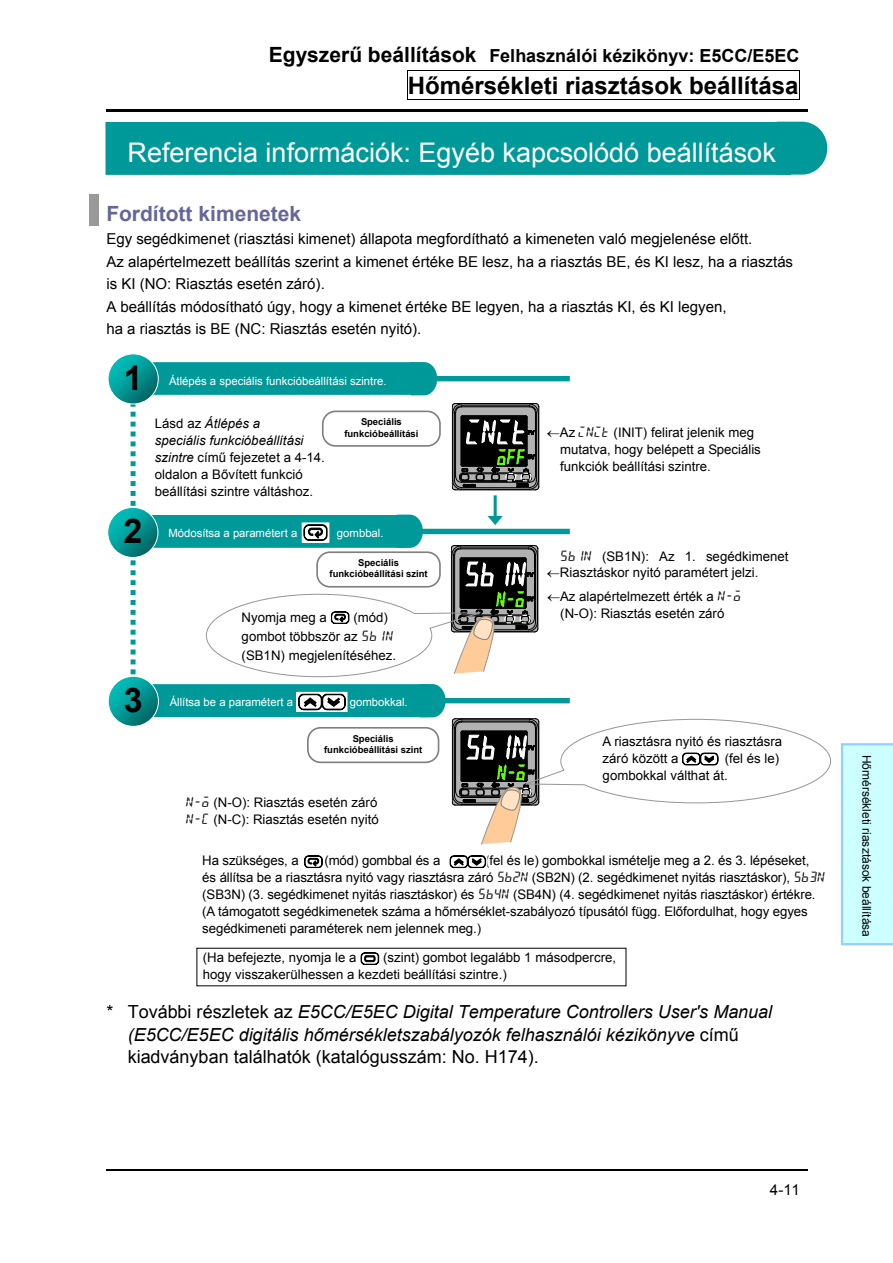
<style>
.page{position:relative;width:893px;height:1263px;background:#fff}
.page>*{position:absolute;margin:0;border:0;box-sizing:border-box;transform-origin:0 0}
.t1{font:700 33.9px "Arial";color:#000}
.t2{font:27px "Arial";color:#fff}
.t3{font:700 24px "Arial";color:#000}
.t4{font:700 21px "Arial";color:#669}
.t5{font:italic 18px/22.5px "Arial";color:#000}
.t6{font:700 18px "Arial";color:#000}
.t7{font:15px/22.5px "Arial";color:#000}
.t8{font:13.2px/17px "Arial";color:#000}
.t9{font:12px "Arial";color:#000}
.t10{font:11.25px "Arial";color:#fff}
.t11{font:700 9.45px/11.2px "Arial";color:#000;text-align:center}
.s1{font-size:21px}
.s2{font-style:italic}
.s3{font-family:"DF11 seg"}
.s4{font-style:normal}
</style>
<div class="page">
<hr style="left:408px;top:70px;width:391px;height:1px;background:#000">
<svg style="left:407px;top:70px;width:1px;height:30px"></svg>
<hr style="left:408px;top:99px;width:391px;height:1px;background:#000">
<svg style="left:799px;top:70px;width:1px;height:30px"></svg>
<hr style="left:106px;top:109px;width:702px;height:2px;background:#000">
<hr style="left:106px;top:1170px;width:603px;height:1px;background:#000">
<hr style="left:710px;top:1170px;width:98px;height:1px;background:#000">
<svg style="left:841px;top:743px;width:52px;height:202px;background:#c8fbff"></svg>
<div style="left:89px;top:195px;width:9px;height:31px;background:#999"></div>
<div style="left:384px;top:698px;width:186px;height:5px;background:#099"></div>
<svg style="left:131px;top:404px;width:5px;height:271px"></svg>
<hr style="left:494px;top:495px;width:3px;height:22px;background:#099">
<div style="left:322px;top:411px;width:119px;height:36px;border:2px solid #808080;border-radius:13px"></div>
<div style="left:146px;top:362px;width:269px;height:33px;background:#099"></div>
<div style="left:146px;top:361px;width:269px;height:35px;border:1px solid #fff"></div>
<svg style="left:411px;top:362px;width:26px;height:33px"></svg>
<div style="left:418px;top:376px;width:152px;height:5px;background:#099"></div>
<svg style="left:108px;top:354px;width:50px;height:50px;background:#079996"></svg>
<div style="left:108px;top:353px;width:51px;height:51px;border:1px solid #fff;border-radius:50%"></div>
<div style="left:143px;top:514px;width:262px;height:34px;background:#099"></div>
<div style="left:142px;top:514px;width:263px;height:35px;border:1px solid #fff"></div>
<div style="left:394px;top:529px;width:176px;height:5px;background:#099"></div>
<svg style="left:108px;top:507px;width:50px;height:50px;background:#069996"></svg>
<div style="left:107px;top:507px;width:51px;height:51px;border:1px solid #fff;border-radius:50%"></div>
<div style="left:144px;top:684px;width:286px;height:34px;background:#099"></div>
<div style="left:144px;top:683px;width:286px;height:35px;border:1px solid #fff"></div>
<svg style="left:419px;top:684px;width:27px;height:33px"></svg>
<svg style="left:108px;top:676px;width:50px;height:50px;background:#069996"></svg>
<div style="left:108px;top:676px;width:51px;height:51px;border:1px solid #fff;border-radius:50%"></div>
<div style="left:307px;top:727px;width:132px;height:36px;border:2px solid #808080;border-radius:13px"></div>
<svg style="left:452px;top:403px;width:88px;height:88px;background:#4c504a"></svg>
<svg style="left:452px;top:718px;width:379px;height:127px"></svg>
<div style="left:297px;top:692px;width:50px;height:19px;border:1px solid #fff"></div>
<svg style="left:298px;top:693px;width:48px;height:18px"></svg>
<svg style="left:206px;top:515px;width:333px;height:162px"></svg>
<div style="left:303px;top:855px;width:21px;height:14px;border:1px solid #fff"></div>
<svg style="left:304px;top:855px;width:19px;height:13px"></svg>
<div style="left:449px;top:855px;width:38px;height:14px;border:1px solid #fff"></div>
<svg style="left:449px;top:855px;width:37px;height:13px"></svg>
<div style="left:360px;top:951px;width:20px;height:15px;border:1px solid #fff"></div>
<svg style="left:360px;top:952px;width:19px;height:13px"></svg>
<div style="left:105px;top:121px;width:686px;height:54px;background:#099"></div>
<div style="left:104px;top:121px;width:688px;height:55px;border:1px solid #fff"></div>
<svg style="left:777px;top:122px;width:50px;height:53px"></svg>
<h3 class="t6" style="left:269px;top:44px;width:532px"><span class="s1">Egyszerű beállítások</span> Felhasználói kézikönyv: E5CC/E5EC</h3>
<h3 class="t3" style="left:408px;top:69px;width:392px">Hőmérsékleti riasztások beállítása</h3>
<h2 class="t2" style="left:128px;top:134px;width:650px">Referencia információk: Egyéb kapcsolódó beállítások</h2>
<h3 class="t4" style="left:106px;top:199px;width:196px">Fordított kimenetek</h3>
<p class="t7" style="left:106px;top:228px;width:688px">Egy segédkimenet (riasztási kimenet) állapota megfordítható a kimeneten való megjelenése előtt.<br>Az alapértelmezett beállítás szerint a kimenet értéke BE lesz, ha a riasztás BE, és KI lesz, ha a riasztás is KI (NO: Riasztás esetén záró).<br>A beállítás módosítható úgy, hogy a kimenet értéke BE legyen, ha a riasztás KI, és KI legyen,<br>ha a riasztás is BE (NC: Riasztás esetén nyitó).</p>
<h1 class="t1" style="left:124px;top:356px;width:20px">1</h1>
<p class="t10" style="left:169px;top:374px;width:219px">Átlépés a speciális funkcióbeállítási szintre.</p>
<p class="t8" style="left:155px;top:415px;width:172px">Lásd az <span class="s2">Átlépés a<br>speciális funkcióbeállítási szintre</span> című fejezetet a 4-14. oldalon a Bővített funkció beállítási szintre váltáshoz.</p>
<p class="t11" style="left:344px;top:417px;width:76px">Speciális funkcióbeállítási</p>
<p class="t8" style="left:560px;top:424px;width:202px;text-indent:-13px">←Az <span class="s3">INIT</span> (INIT) felirat jelenik meg mutatva, hogy belépett a Speciális funkciók beállítási szintre.</p>
<h1 class="t1" style="left:123px;top:509px;width:20px">2</h1>
<p class="t10" style="left:168px;top:525px;width:131px">Módosítsa a paramétert a</p>
<p class="t10" style="left:337px;top:525px;width:48px">gombbal.</p>
<p class="t11" style="left:329px;top:558px;width:100px">Speciális funkcióbeállítási szint</p>
<p class="t8" style="left:242px;top:608px;width:156px;line-height:18.9px;text-indent:112px">(mód) gombot többször az <span class="s3">SB1N </span>(SB1N) megjelenítéséhez.</p>
<p class="t8" style="left:242px;top:609px;width:87px">Nyomja meg a</p>
<h1 class="t1" style="left:124px;top:678px;width:20px">3</h1>
<p class="t10" style="left:170px;top:694px;width:125px">Állítsa be a paramétert a</p>
<p class="t10" style="left:350px;top:694px;width:59px">gombokkal.</p>
<p class="t11" style="left:324px;top:733px;width:100px">Speciális funkcióbeállítási szint</p>
<p class="t8" style="left:547px;top:548px;width:243px;line-height:16px;text-indent:13px"><span class="s3">SB1N</span> (SB1N): Az 1. segédkimenet ←Riasztáskor nyitó paramétert jelzi.</p>
<p class="t8" style="left:547px;top:588px;width:196px;text-align:center">←Az alapértelmezett érték a <span class="s3">N-O </span>(N-O): Riasztás esetén záró</p>
<p class="t8" style="left:603px;top:733px;width:181px">A riasztásra nyitó és riasztásra záró között a</p>
<p class="t8" style="left:603px;top:750px;width:178px;text-indent:122px">(fel és le) gombokkal válthat át.</p>
<p class="t8" style="left:186px;top:794px;width:195px"><span class="s3">N-O</span> (N-O): Riasztás esetén záró<br><span class="s3">N-C</span> (N-C): Riasztás esetén nyitó</p>
<p class="t8" style="left:202px;top:852px;width:98px">Ha szükséges, a</p>
<p class="t8" style="left:324px;top:852px;width:118px">(mód) gombbal és a</p>
<p class="t8" style="left:202px;top:852px;width:624px;text-indent:283px">(fel és le) gombokkal ismételje meg a 2. és 3. lépéseket, és állítsa be a riasztásra nyitó vagy riasztásra záró <span class="s3">SB2N</span> (SB2N) (2. segédkimenet nyitás riasztáskor), <span class="s3">SB3N </span>(SB3N) (3. segédkimenet nyitás riasztáskor) és <span class="s3">SB4N</span> (SB4N) (4. segédkimenet nyitás riasztáskor) értékre. (A támogatott segédkimenetek száma a hőmérséklet-szabályozó típusától függ. Előfordulhat, hogy egyes segédkimeneti paraméterek nem jelennek meg.)</p>
<p class="t8" style="left:203px;top:949px;width:155px">(Ha befejezte, nyomja le a</p>
<p class="t8" style="left:203px;top:949px;width:415px;text-indent:180px">(szint) gombot legalább 1 másodpercre, hogy visszakerülhessen a kezdeti beállítási szintre.)</p>
<h3 class="t5" style="left:128px;top:1001px;width:646px;text-indent:-21px"><span class="s4">* További részletek az</span> E5CC/E5EC Digital Temperature Controllers User's Manual (E5CC/E5EC digitális hőmérsékletszabályozók felhasználói kézikönyve <span class="s4">című kiadványban találhatók (katalógusszám: No. H174).</span></h3>
<p class="t9" style="left:875px;top:755px;width:184px;rotate:90deg">Hőmérsékleti riasztások beállítása</p>
<p class="t7" style="left:770px;top:1178px;width:32px">4-11</p>
</div>
